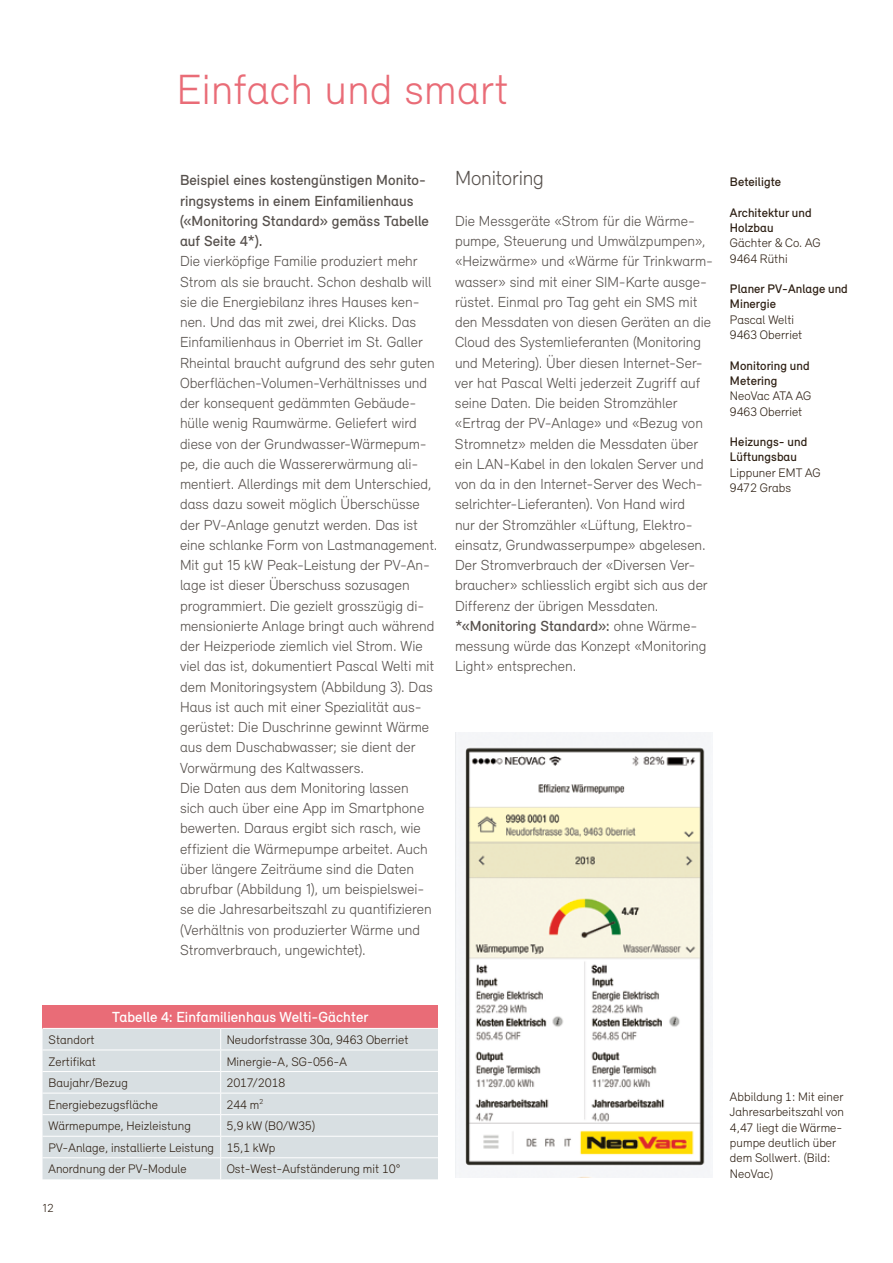
<style>
.page{position:relative;width:893px;height:1263px;background:#fff}
.page>*{position:absolute;margin:0;border:0;box-sizing:border-box;transform-origin:0 0}
.t1{font:300 43.5px "Relevant";letter-spacing:.01em;color:#e96c77}
.t2{font:300 21px "Relevant";letter-spacing:-.005em;color:#57514d}
.t3{font:300 15px/20.2px "Relevant";color:#57514d}
.t4{font:500 15px/20.2px "Relevant";color:#57514d}
.t5{font:500 15px "Relevant";letter-spacing:.005em;color:#fff}
.t6{font:300 12.75px/15.3px "Relevant";letter-spacing:.005em;color:#2e2014}
.t7{font:500 12.75px/15.3px "Relevant";letter-spacing:.005em;color:#2e2014}
.t8{font:300 12px "Relevant";color:#2e2014}
.s1{font-weight:500}
</style>
<div class="page">
<div style="left:43px;top:1005px;width:395px;height:23px;background:#e96c77"></div>
<div style="left:43px;top:1029px;width:395px;height:150px;background:#d8dfe2"></div>
<hr style="left:43px;top:1049px;width:178px;height:1px;background:#fff">
<hr style="left:221px;top:1049px;width:217px;height:1px;background:#fff">
<hr style="left:43px;top:1071px;width:178px;height:1px;background:#fff">
<hr style="left:221px;top:1071px;width:217px;height:1px;background:#fff">
<hr style="left:43px;top:1093px;width:178px;height:1px;background:#fff">
<hr style="left:221px;top:1093px;width:217px;height:1px;background:#fff">
<hr style="left:43px;top:1114px;width:178px;height:1px;background:#fff">
<hr style="left:221px;top:1114px;width:217px;height:1px;background:#fff">
<hr style="left:43px;top:1136px;width:178px;height:1px;background:#fff">
<hr style="left:221px;top:1136px;width:217px;height:1px;background:#fff">
<hr style="left:43px;top:1157px;width:178px;height:1px;background:#fff">
<hr style="left:221px;top:1157px;width:217px;height:1px;background:#fff">
<svg style="left:220px;top:1029px;width:1px;height:150px"></svg>
<img style="left:455px;top:732px;width:258px;height:446px">
<h1 class="t1" style="left:177px;top:64px;width:333px">Einfach und smart</h1>
<p class="t4" style="left:180px;top:170px;width:251px">Beispiel eines kostengünstigen Monito&shy;ringsystems in einem Einfamilienhaus («Monitoring Standard» gemäss Tabelle auf Seite 4*).</p>
<p class="t3" style="left:180px;top:251px;width:259px">Die vierköpfige Familie produziert mehr Strom als sie braucht. Schon deshalb will sie die Energiebilanz ihres Hauses ken&shy;nen. Und das mit zwei, drei Klicks. Das Einfamilienhaus in Oberriet im St. Galler Rheintal braucht aufgrund des sehr guten Oberflächen-Volumen-Verhältnisses und der konsequent gedämmten Gebäude&shy;hülle wenig Raumwärme. Geliefert wird diese von der Grundwasser-Wärmepum&shy;pe, die auch die Wassererwärmung ali&shy;mentiert. Allerdings mit dem Unterschied, dass dazu soweit möglich Überschüsse der PV-Anlage genutzt werden. Das ist eine schlanke Form von Lastmanagement.<br>Mit gut 15 kW Peak-Leistung der PV-An&shy;lage ist dieser Überschuss sozusagen programmiert. Die gezielt grosszügig di&shy;mensionierte Anlage bringt auch während der Heizperiode ziemlich viel Strom. Wie viel das ist, dokumentiert Pascal Welti mit dem Monitoringsystem (Abbildung 3). Das Haus ist auch mit einer Spezialität aus&shy;gerüstet: Die Duschrinne gewinnt Wärme aus dem Duschabwasser; sie dient der Vorwärmung des Kaltwassers.<br>Die Daten aus dem Monitoring lassen<br>sich auch über eine App im Smartphone bewerten. Daraus ergibt sich rasch, wie effizient die Wärmepumpe arbeitet. Auch über längere Zeiträume sind die Daten abrufbar (Abbildung 1), um beispielswei&shy;se die Jahresarbeitszahl zu quantifizieren (Verhältnis von produzierter Wärme und Stromverbrauch, ungewichtet).</p>
<h2 class="t2" style="left:455px;top:166px;width:90px">Monitoring</h2>
<p class="t3" style="left:455px;top:210px;width:259px">Die Messgeräte «Strom für die Wärme&shy;pumpe, Steuerung und Umwälzpumpen», «Heizwärme» und «Wärme für Trinkwarm&shy;wasser» sind mit einer SIM-Karte ausge&shy;rüstet. Einmal pro Tag geht ein SMS mit den Messdaten von diesen Geräten an die Cloud des Systemlieferanten (Monitoring und Metering). Über diesen Internet-Ser&shy;ver hat Pascal Welti jederzeit Zugriff auf seine Daten. Die beiden Stromzähler «Ertrag der PV-Anlage» und «Bezug von Stromnetz» melden die Messdaten über ein LAN-Kabel in den lokalen Server und von da in den Internet-Server des Wech&shy;selrichter-Lieferanten). Von Hand wird<br>nur der Stromzähler «Lüftung, Elektro&shy;einsatz, Grundwasserpumpe» abgelesen.<br>Der Stromverbrauch der «Diversen Ver&shy;braucher» schliesslich ergibt sich aus der Differenz der übrigen Messdaten. <span class="s1">*«Monitoring Standard»:</span> ohne Wärme&shy;messung würde das Konzept «Monitoring Light» entsprechen.</p>
<p class="t7" style="left:730px;top:174px;width:53px">Beteiligte</p>
<p class="t7" style="left:730px;top:205px;width:83px">Architektur und<br>Holzbau</p>
<p class="t6" style="left:730px;top:235px;width:92px">Gächter &amp; Co. AG<br>9464 Rüthi</p>
<p class="t7" style="left:730px;top:281px;width:119px">Planer PV-Anlage und<br>Minergie</p>
<p class="t6" style="left:730px;top:312px;width:74px">Pascal Welti<br>9463 Oberriet</p>
<p class="t7" style="left:730px;top:358px;width:81px">Monitoring und<br>Metering</p>
<p class="t6" style="left:730px;top:388px;width:83px">NeoVac ATA AG<br>9463 Oberriet</p>
<p class="t7" style="left:730px;top:434px;width:79px">Heizungs- und<br>Lüftungsbau</p>
<p class="t6" style="left:730px;top:465px;width:92px">Lippuner EMT AG<br>9472 Grabs</p>
<p class="t5" style="left:112px;top:1008px;width:258px">Tabelle 4: Einfamilienhaus Welti-Gächter</p>
<p class="t6" style="left:49px;top:1032px;width:48px">Standort</p>
<p class="t6" style="left:227px;top:1032px;width:183px">Neudorfstrasse 30a, 9463 Oberriet</p>
<p class="t6" style="left:49px;top:1053px;width:49px">Zertifikat</p>
<p class="t6" style="left:227px;top:1053px;width:122px">Minergie-A, SG-056-A</p>
<p class="t6" style="left:49px;top:1075px;width:81px">Baujahr/Bezug</p>
<p class="t6" style="left:227px;top:1075px;width:60px">2017/2018</p>
<p class="t6" style="left:49px;top:1096px;width:111px">Energiebezugsfläche</p>
<p class="t6" style="left:227px;top:1096px;width:38px">244 m<sup>2</sup></p>
<p class="t6" style="left:49px;top:1118px;width:144px">Wärmepumpe, Heizleistung</p>
<p class="t6" style="left:49px;top:1115px;width:268px;line-height:21.6px;text-indent:178px">5,9 kW (B0/W35)<br>PV-Anlage, installierte Leistung 15,1 kWp<br>Anordnung der PV-Module</p>
<p class="t6" style="left:227px;top:1161px;width:175px">Ost-West-Aufständerung mit 10°</p>
<p class="t8" style="left:43px;top:1201px;width:13px">12</p>
<p class="t6" style="left:730px;top:1089px;width:115px">Abbildung 1: Mit einer<br>Jahresarbeitszahl von<br>4,47 liegt die Wärme&shy;pumpe deutlich über dem Sollwert. (Bild:<br>NeoVac)</p>
</div>
